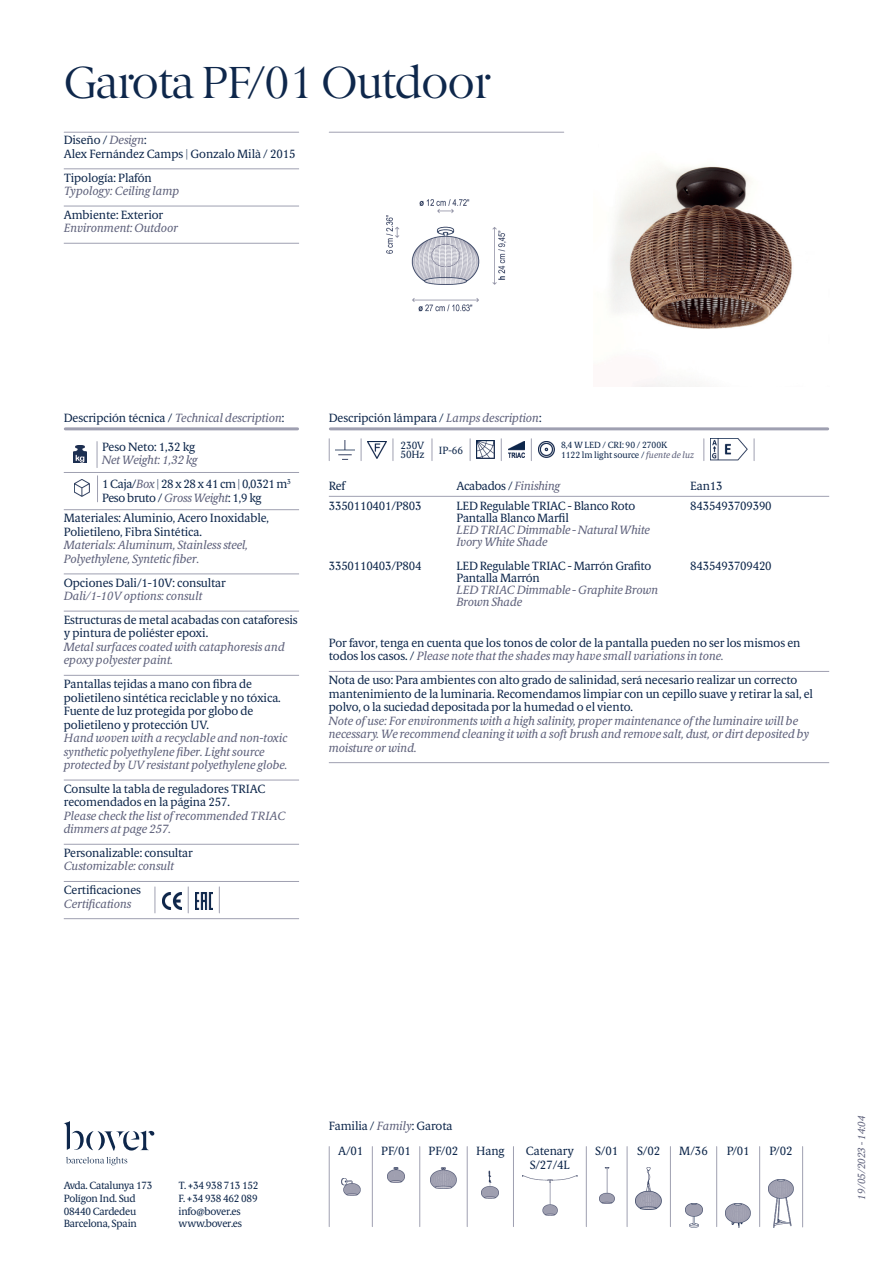
<style>
.page{position:relative;width:893px;height:1263px;background:#fff}
.page>*{position:absolute;margin:0;border:0;box-sizing:border-box;transform-origin:0 0}
.t1{font:45px "Berlingske Serif";letter-spacing:-.025em;color:#0e274b}
.t2{font:12px/13.5px "Berlingske Serif Tx";letter-spacing:-.01em;color:#0e274b}
.t3{font:italic 12px/13.5px "Berlingske Serif Tx";letter-spacing:-.01em;color:#5f627c}
.t4{font:12px/23.7px "Berlingske Serif Tx";letter-spacing:-.035em;color:#0e274b}
.t5{font:10.5px/12.8px "Berlingske Serif Tx";letter-spacing:-.025em;color:#0e274b}
.t6{font:italic 10.5px "Berlingske Serif Tx";letter-spacing:-.01em;color:#5f627c}
.t7{font:9px/10.8px "Berlingske Serif Tx";letter-spacing:-.01em;color:#0e274b}
.s1{font-style:italic;color:#5f627c}
</style>
<div class="page">
<hr style="left:64px;top:168px;width:235px;height:1px;background:#9fa0b1">
<hr style="left:64px;top:206px;width:235px;height:1px;background:#9fa0b1">
<hr style="left:64px;top:243px;width:235px;height:1px;background:#9fa0b1">
<hr style="left:64px;top:132px;width:235px;height:1px;background:#9fa0b1">
<hr style="left:329px;top:132px;width:235px;height:1px;background:#9fa0b1">
<img style="left:386px;top:199px;width:121px;height:113px">
<hr style="left:64px;top:472px;width:235px;height:1px;background:#9fa0b1">
<hr style="left:64px;top:509px;width:235px;height:1px;background:#9fa0b1">
<hr style="left:64px;top:573px;width:235px;height:1px;background:#9fa0b1">
<hr style="left:64px;top:611px;width:235px;height:1px;background:#9fa0b1">
<hr style="left:64px;top:675px;width:235px;height:1px;background:#9fa0b1">
<hr style="left:64px;top:780px;width:235px;height:1px;background:#9fa0b1">
<hr style="left:64px;top:844px;width:235px;height:1px;background:#9fa0b1">
<hr style="left:64px;top:881px;width:235px;height:1px;background:#9fa0b1">
<hr style="left:64px;top:918px;width:235px;height:1px;background:#9fa0b1">
<img style="left:74px;top:446px;width:13px;height:17px">
<svg style="left:97px;top:442px;width:1px;height:26px"></svg>
<img style="left:74px;top:480px;width:15px;height:17px">
<svg style="left:97px;top:476px;width:1px;height:26px"></svg>
<svg style="left:155px;top:887px;width:1px;height:26px"></svg>
<img style="left:162px;top:892px;width:19px;height:17px">
<svg style="left:188px;top:887px;width:1px;height:26px"></svg>
<img style="left:195px;top:892px;width:17px;height:17px">
<svg style="left:219px;top:887px;width:1px;height:26px"></svg>
<hr style="left:330px;top:427px;width:498px;height:3px;background:#9fa0b1">
<img style="left:477px;top:441px;width:17px;height:17px">
<svg style="left:470px;top:439px;width:1px;height:22px"></svg>
<svg style="left:432px;top:439px;width:1px;height:22px"></svg>
<svg style="left:393px;top:439px;width:1px;height:22px"></svg>
<svg style="left:329px;top:439px;width:1px;height:22px"></svg>
<svg style="left:361px;top:439px;width:1px;height:22px"></svg>
<img style="left:368px;top:441px;width:18px;height:17px">
<img style="left:336px;top:440px;width:18px;height:19px">
<svg style="left:501px;top:439px;width:1px;height:22px"></svg>
<svg style="left:703px;top:439px;width:1px;height:22px"></svg>
<img style="left:538px;top:441px;width:17px;height:17px">
<img style="left:508px;top:442px;width:17px;height:16px">
<svg style="left:531px;top:439px;width:1px;height:22px"></svg>
<hr style="left:65px;top:427px;width:233px;height:3px;background:#9fa0b1">
<hr style="left:329px;top:671px;width:500px;height:1px;background:#9fa0b1">
<hr style="left:329px;top:762px;width:500px;height:1px;background:#9fa0b1">
<hr style="left:329px;top:1146px;width:1px;height:80px;background:#9fa0b1">
<hr style="left:372px;top:1146px;width:1px;height:80px;background:#9fa0b1">
<hr style="left:513px;top:1146px;width:1px;height:80px;background:#9fa0b1">
<hr style="left:586px;top:1146px;width:1px;height:80px;background:#9fa0b1">
<hr style="left:716px;top:1146px;width:1px;height:80px;background:#9fa0b1">
<hr style="left:419px;top:1146px;width:1px;height:80px;background:#9fa0b1">
<hr style="left:627px;top:1146px;width:1px;height:80px;background:#9fa0b1">
<hr style="left:759px;top:1146px;width:1px;height:80px;background:#9fa0b1">
<hr style="left:467px;top:1146px;width:1px;height:80px;background:#9fa0b1">
<hr style="left:670px;top:1146px;width:1px;height:80px;background:#9fa0b1">
<img style="left:341px;top:1178px;width:19px;height:18px">
<img style="left:599px;top:1167px;width:15px;height:36px">
<img style="left:726px;top:1203px;width:25px;height:24px">
<img style="left:636px;top:1167px;width:25px;height:42px">
<img style="left:768px;top:1179px;width:26px;height:48px">
<img style="left:685px;top:1203px;width:17px;height:24px">
<img style="left:388px;top:1167px;width:16px;height:15px">
<img style="left:431px;top:1167px;width:25px;height:21px">
<img style="left:482px;top:1170px;width:17px;height:29px">
<img style="left:522px;top:1176px;width:55px;height:39px">
<hr style="left:802px;top:1146px;width:1px;height:81px;background:#9fa0b1">
<svg style="left:754px;top:439px;width:1px;height:22px"></svg>
<img style="left:711px;top:439px;width:36px;height:21px">
<img style="left:609px;top:165px;width:183px;height:222px">
<svg style="left:66px;top:1157px;width:61px;height:8px"></svg>
<svg style="left:64px;top:1121px;width:90px;height:29px"></svg>
<hr style="left:329px;top:496px;width:500px;height:1px;background:#9fa0b1">
<h1 class="t1" style="left:64px;top:53px;width:428px">Garota PF/01 Outdoor</h1>
<p class="t2" style="left:64px;top:133px;width:233px">Diseño / <span class="s1">Design</span>:<br>Alex Fernández Camps | Gonzalo Milà / 2015</p>
<p class="t2" style="left:64px;top:171px;width:90px">Tipología: Plafón</p>
<p class="t3" style="left:64px;top:184px;width:117px">Typology: Ceiling lamp</p>
<p class="t2" style="left:64px;top:208px;width:101px">Ambiente: Exterior</p>
<p class="t3" style="left:64px;top:221px;width:116px">Environment: Outdoor</p>
<p class="t2" style="left:64px;top:411px;width:222px">Descripción técnica / <span class="s1">Technical description</span>:</p>
<p class="t2" style="left:102px;top:440px;width:94px">Peso Neto: 1,32 kg</p>
<p class="t4" style="left:102px;top:448px;width:190px"><span class="s1">Net Weight: 1,32 kg<br></span>1 Caja/<span class="s1">Box</span> | 28 x 28 x 41 cm | 0,0321 m<sup>3</sup></p>
<p class="t2" style="left:64px;top:487px;width:207px;line-height:20.7px;text-indent:38px">Peso bruto / <span class="s1">Gross Weight</span>: 1,9 kg<br>Materiales: Aluminio, Acero Inoxidable,</p>
<p class="t2" style="left:64px;top:525px;width:140px">Polietileno, Fibra Sintética.</p>
<p class="t3" style="left:64px;top:538px;width:186px">Materials: Aluminum, Stainless steel,<br>Polyethylene, Syntetic fiber.</p>
<p class="t2" style="left:64px;top:576px;width:164px">Opciones Dali/1-10V: consultar</p>
<p class="t3" style="left:64px;top:589px;width:140px">Dali/1-10V options: consult</p>
<p class="t2" style="left:64px;top:613px;width:235px">Estructuras de metal acabadas con cataforesis y pintura de poliéster epoxi.</p>
<p class="t3" style="left:64px;top:640px;width:223px">Metal surfaces coated with cataphoresis and epoxy polyester paint.</p>
<p class="t2" style="left:64px;top:677px;width:219px">Pantallas tejidas a mano con fibra de polietileno sintética reciclable y no tóxica.<br>Fuente de luz protegida por globo de polietileno y protección UV.</p>
<p class="t3" style="left:64px;top:731px;width:225px">Hand woven with a recyclable and non-toxic synthetic polyethylene fiber. Light source protected by UV resistant polyethylene globe.</p>
<p class="t2" style="left:64px;top:782px;width:203px">Consulte la tabla de reguladores TRIAC recomendados en la página 257.</p>
<p class="t3" style="left:64px;top:809px;width:223px">Please check the list of recommended TRIAC dimmers at page 257.</p>
<p class="t2" style="left:64px;top:846px;width:131px">Personalizable: consultar</p>
<p class="t3" style="left:64px;top:859px;width:112px">Customizable: consult</p>
<p class="t2" style="left:64px;top:883px;width:79px">Certificaciones</p>
<p class="t3" style="left:64px;top:897px;width:69px">Certifications</p>
<p class="t2" style="left:329px;top:411px;width:214px">Descripción lámpara / <span class="s1">Lamps description</span>:</p>
<p class="t5" style="left:439px;top:444px;width:26px">IP-66</p>
<p class="t5" style="left:400px;top:441px;width:26px;line-height:9px">230V<br>50Hz</p>
<p class="t7" style="left:561px;top:439px;width:134px">8,4 W LED / CRI: 90 / 2700K<br>1122 lm light source / <span class="s1">fuente de luz</span></p>
<p class="t2" style="left:329px;top:479px;width:18px">Ref</p>
<p class="t2" style="left:456px;top:479px;width:105px">Acabados / <span class="s1">Finishing</span></p>
<p class="t2" style="left:690px;top:479px;width:34px">Ean13</p>
<p class="t2" style="left:329px;top:499px;width:94px">3350110401/P803</p>
<p class="t2" style="left:456px;top:499px;width:180px">LED Regulable TRIAC - Blanco Roto</p>
<p class="t2" style="left:690px;top:499px;width:83px">8435493709390</p>
<p class="t2" style="left:456px;top:511px;width:114px">Pantalla Blanco Marfil</p>
<p class="t3" style="left:456px;top:524px;width:195px;line-height:12px">LED TRIAC Dimmable - Natural White<br>Ivory White Shade</p>
<p class="t2" style="left:329px;top:559px;width:94px">3350110403/P804</p>
<p class="t2" style="left:456px;top:559px;width:197px">LED Regulable TRIAC - Marrón Grafito</p>
<p class="t2" style="left:690px;top:559px;width:83px">8435493709420</p>
<p class="t2" style="left:456px;top:571px;width:85px">Pantalla Marrón</p>
<p class="t3" style="left:456px;top:584px;width:203px;line-height:12px">LED TRIAC Dimmable - Graphite Brown<br>Brown Shade</p>
<p class="t2" style="left:329px;top:636px;width:473px">Por favor, tenga en cuenta que los tonos de color de la pantalla pueden no ser los mismos en todos los casos. / <span class="s1">Please note that the shades may have small variations in tone.</span></p>
<p class="t2" style="left:329px;top:673px;width:486px">Nota de uso: Para ambientes con alto grado de salinidad, será necesario realizar un correcto mantenimiento de la luminaria. Recomendamos limpiar con un cepillo suave y retirar la sal, el polvo, o la suciedad depositada por la humedad o el viento.</p>
<p class="t3" style="left:329px;top:714px;width:482px">Note of use: For environments with a high salinity, proper maintenance of the luminaire will be necessary. We recommend cleaning it with a soft brush and remove salt, dust, or dirt deposited by moisture or wind.</p>
<p class="t5" style="left:64px;top:1179px;width:90px">Avda. Catalunya 173<br>Polígon Ind. Sud<br>08440 Cardedeu<br>Barcelona, Spain</p>
<p class="t5" style="left:179px;top:1179px;width:81px">T. +34 938 713 152<br>F. +34 938 462 089 info@bover.es www.bover.es</p>
<p class="t2" style="left:338px;top:1113px;width:116px;line-height:25.2px;text-indent:-9px">Familia / <span class="s1">Family</span>: Garota<br>A/01</p>
<p class="t2" style="left:381px;top:1144px;width:31px">PF/01</p>
<p class="t2" style="left:429px;top:1144px;width:31px">PF/02</p>
<p class="t2" style="left:476px;top:1144px;width:30px">Hang</p>
<p class="t2" style="left:526px;top:1144px;width:49px">Catenary</p>
<p class="t2" style="left:595px;top:1144px;width:25px">S/01</p>
<p class="t2" style="left:637px;top:1144px;width:25px">S/02</p>
<p class="t2" style="left:679px;top:1144px;width:30px">M/36</p>
<p class="t2" style="left:727px;top:1144px;width:25px">P/01</p>
<p class="t2" style="left:770px;top:1144px;width:25px">P/02</p>
<p class="t2" style="left:530px;top:1158px;width:42px">S/27/4L</p>
<p class="t6" style="left:854px;top:1199px;width:86px;rotate:-90deg">19/05/2023 - 14:04</p>
</div>
